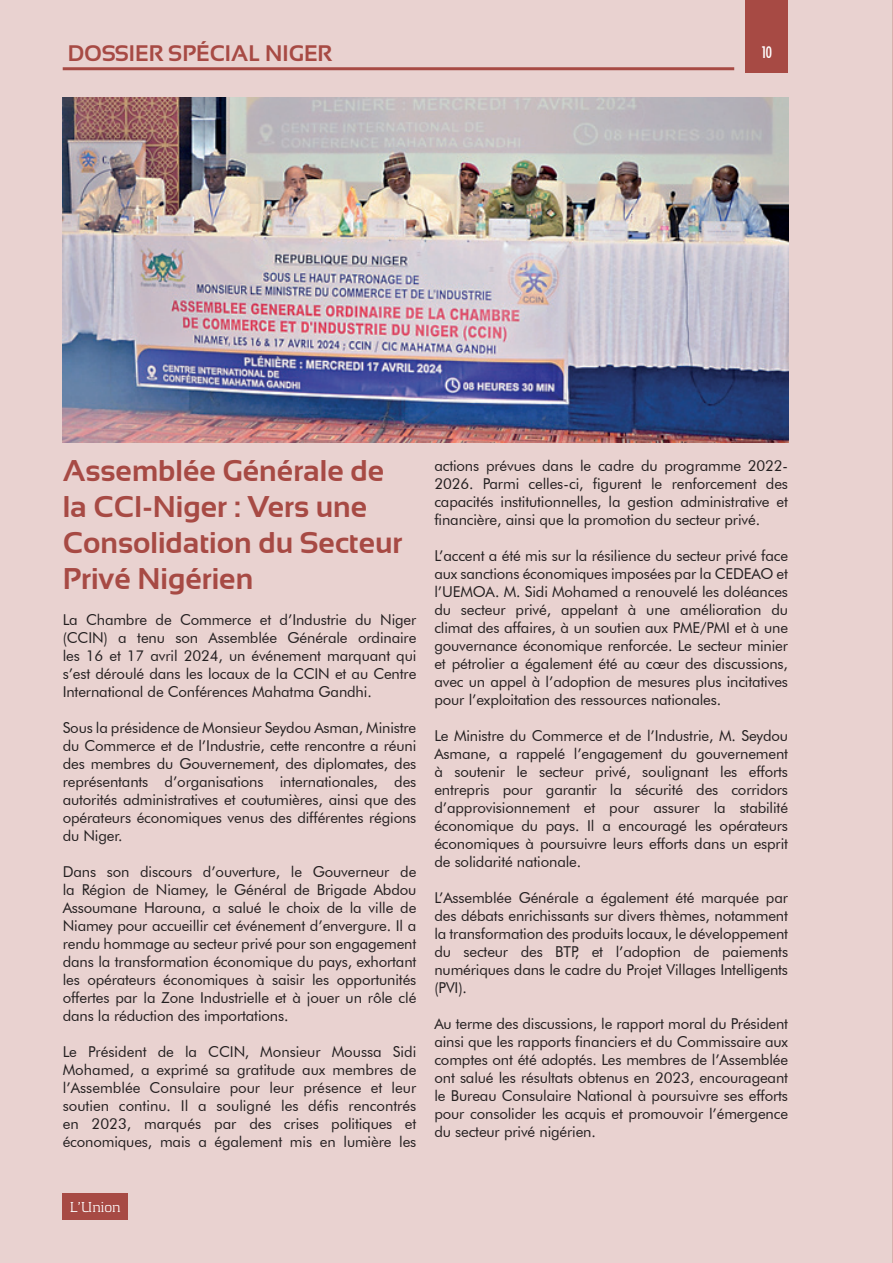
<style>
.page{position:relative;width:893px;height:1263px;background:#e9d2d0}
.page>*{position:absolute;margin:0;border:0;box-sizing:border-box;transform-origin:0 0}
.t1{font:700 30px/36px "Sansation";color:#a74a44}
.t2{font:700 22.5px "Sansation";color:#a74a44}
.t3{font:15px/18px "Futura BT";letter-spacing:-.01em;color:#231f20;text-align:justify}
.t4{font:300 15px "Kontrapunkt";color:#fff}
.t5{font:15px "Futura Cond Demi";color:#fff}
</style>
<div class="page">
<div style="left:746px;top:0;width:42px;height:73px;background:#a74a44"></div>
<hr style="left:63px;top:67px;width:671px;height:3px;background:#a74a44">
<div style="left:63px;top:1193px;width:65px;height:26px;background:#a74a44"></div>
<img style="left:63px;top:98px;width:725px;height:344px">
<h2 class="t2" style="left:68px;top:40px;width:266px">DOSSIER SPÉCIAL NIGER</h2>
<p class="t5" style="left:761px;top:43px;width:12px">10</p>
<h1 class="t1" style="left:63px;top:453px;width:341px">Assemblée Générale de la CCI-Niger : Vers une<br>Consolidation du Secteur<br>Privé Nigérien</h1>
<p class="t3" style="left:63px;top:611px;width:355px">La Chambre de Commerce et d’Industrie du Niger (CCIN) a tenu son Assemblée Générale ordinaire les 16 et 17 avril 2024, un événement marquant qui s’est déroulé dans les locaux de la CCIN et au Centre International de Conférences Mahatma Gandhi.</p>
<p class="t3" style="left:63px;top:719px;width:355px">Sous la présidence de Monsieur Seydou Asman, Ministre du Commerce et de l’Industrie, cette rencontre a réuni des membres du Gouvernement, des diplomates, des représentants d’organisations internationales, des autorités administratives et coutumières, ainsi que des opérateurs économiques venus des différentes régions du Niger.</p>
<p class="t3" style="left:63px;top:863px;width:355px">Dans son discours d’ouverture, le Gouverneur de la Région de Niamey, le Général de Brigade Abdou Assoumane Harouna, a salué le choix de la ville de Niamey pour accueillir cet événement d’envergure. Il a rendu hommage au secteur privé pour son engagement dans la transformation économique du pays, exhortant les opérateurs économiques à saisir les opportunités offertes par la Zone Industrielle et à jouer un rôle clé dans la réduction des importations.</p>
<p class="t3" style="left:63px;top:1043px;width:355px">Le Président de la CCIN, Monsieur Moussa Sidi Mohamed, a exprimé sa gratitude aux membres de l’Assemblée Consulaire pour leur présence et leur soutien continu. Il a souligné les défis rencontrés en 2023, marqués par des crises politiques et économiques, mais a également mis en lumière les</p>
<p class="t3" style="left:434px;top:456px;width:355px">actions prévues dans le cadre du programme 2022- 2026. Parmi celles-ci, figurent le renforcement des capacités institutionnelles, la gestion administrative et financière, ainsi que la promotion du secteur privé.</p>
<p class="t3" style="left:434px;top:546px;width:355px">L’accent a été mis sur la résilience du secteur privé face aux sanctions économiques imposées par la CEDEAO et l’UEMOA. M. Sidi Mohamed a renouvelé les doléances du secteur privé, appelant à une amélioration du climat des affaires, à un soutien aux PME/PMI et à une gouvernance économique renforcée. Le secteur minier et pétrolier a également été au cœur des discussions, avec un appel à l’adoption de mesures plus incitatives pour l’exploitation des ressources nationales.</p>
<p class="t3" style="left:434px;top:726px;width:355px">Le Ministre du Commerce et de l’Industrie, M. Seydou Asmane, a rappelé l’engagement du gouvernement à soutenir le secteur privé, soulignant les efforts entrepris pour garantir la sécurité des corridors d’approvisionnement et pour assurer la stabilité économique du pays. Il a encouragé les opérateurs économiques à poursuivre leurs efforts dans un esprit de solidarité nationale.</p>
<p class="t3" style="left:434px;top:888px;width:355px">L’Assemblée Générale a également été marquée par des débats enrichissants sur divers thèmes, notamment la transformation des produits locaux, le développement du secteur des BTP, et l’adoption de paiements numériques dans le cadre du Projet Villages Intelligents (PVI).</p>
<p class="t3" style="left:434px;top:1014px;width:355px">Au terme des discussions, le rapport moral du Président ainsi que les rapports financiers et du Commissaire aux comptes ont été adoptés. Les membres de l’Assemblée ont salué les résultats obtenus en 2023, encourageant le Bureau Consulaire National à poursuivre ses efforts pour consolider les acquis et promouvoir l’émergence du secteur privé nigérien.</p>
<p class="t4" style="left:70px;top:1198px;width:52px">L’Union</p>
</div>
